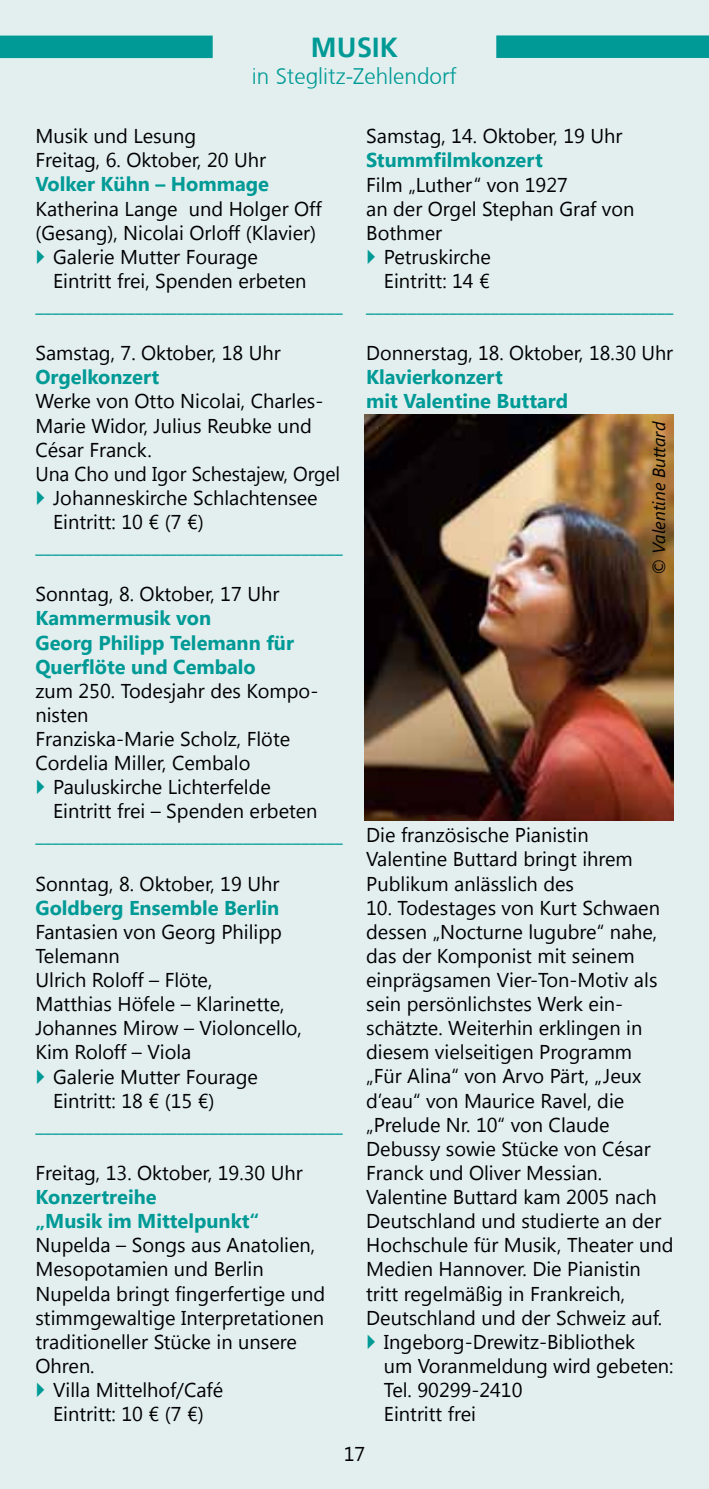
<style>
.page{position:relative;width:709px;height:1489px;background:#fff}
.page>*{position:absolute;margin:0;border:0;box-sizing:border-box;transform-origin:0 0}
.t1{font:700 27.5px "Frutiger Linotype";color:#009a96}
.t2{font:300 22.5px "Frutiger CE";color:#009a96}
.t3{font:20px/24px "Segoe UI";color:#000}
.t4{font:700 20px/24px "Segoe UI";color:#009a96}
.t5{font:20px "Segoe UI";color:#009a96}
.t6{font:italic 17.5px "Segoe UI";color:#000}
</style>
<div class="page">
<div style="left:0;top:0;width:709px;height:1488px;background:#e3efef"></div>
<div style="left:0;top:36px;width:213px;height:22px;background:#009a96"></div>
<div style="left:496px;top:35px;width:213px;height:23px;background:#009a96"></div>
<img style="left:365px;top:415px;width:308px;height:405px">
<h1 class="t1" style="left:311px;top:30px;width:89px">Musik</h1>
<p class="t2" style="left:252px;top:63px;width:206px">in Steglitz-Zehlendorf</p>
<p class="t3" style="left:35px;top:123px;width:232px">Musik und Lesung<br>Freitag, 6. Oktober, 20 Uhr</p>
<p class="t4" style="left:35px;top:171px;width:235px">Volker Kühn – Hommage</p>
<p class="t3" style="left:35px;top:195px;width:288px">Katherina Lange und Holger Off</p>
<p class="t3" style="left:35px;top:220px;width:282px">(Gesang), Nicolai Orloff (Klavier)</p>
<p class="t3" style="left:53px;top:244px;width:206px">Galerie Mutter Fourage</p>
<p class="t3" style="left:53px;top:268px;width:255px">Eintritt frei, Spenden erbeten</p>
<p class="t5" style="left:35px;top:291px;width:309px">_____________________________________</p>
<p class="t3" style="left:35px;top:340px;width:247px">Samstag, 7. Oktober, 18 Uhr</p>
<p class="t4" style="left:35px;top:364px;width:125px">Orgelkonzert</p>
<p class="t3" style="left:35px;top:388px;width:289px">Werke von Otto Nicolai, Charles-</p>
<p class="t3" style="left:35px;top:412px;width:278px">Marie Widor, Julius Reubke und</p>
<p class="t3" style="left:35px;top:436px;width:118px">César Franck.</p>
<p class="t3" style="left:35px;top:460px;width:306px">Una Cho und Igor Schestajew, Orgel</p>
<p class="t3" style="left:53px;top:485px;width:266px">Johanneskirche Schlachtensee</p>
<p class="t3" style="left:53px;top:509px;width:152px">Eintritt: 10 € (7 €)</p>
<p class="t5" style="left:35px;top:532px;width:309px">_____________________________________</p>
<p class="t3" style="left:35px;top:581px;width:245px">Sonntag, 8. Oktober, 17 Uhr</p>
<p class="t4" style="left:35px;top:605px;width:260px">Kammermusik von<br>Georg Philipp Telemann für<br>Querflöte und Cembalo</p>
<p class="t3" style="left:35px;top:677px;width:284px">zum 250. Todesjahr des Kompo-</p>
<p class="t3" style="left:35px;top:701px;width:55px">nisten</p>
<p class="t3" style="left:35px;top:726px;width:256px">Franziska-Marie Scholz, Flöte</p>
<p class="t3" style="left:35px;top:750px;width:216px">Cordelia Miller, Cembalo</p>
<p class="t3" style="left:53px;top:774px;width:219px">Pauluskirche Lichterfelde</p>
<p class="t3" style="left:53px;top:798px;width:266px">Eintritt frei – Spenden erbeten</p>
<p class="t5" style="left:35px;top:821px;width:309px">_____________________________________</p>
<p class="t3" style="left:35px;top:870px;width:245px">Sonntag, 8. Oktober, 19 Uhr</p>
<p class="t4" style="left:35px;top:894px;width:245px">Goldberg Ensemble Berlin</p>
<p class="t3" style="left:35px;top:918px;width:248px">Fantasien von Georg Philipp</p>
<p class="t3" style="left:35px;top:942px;width:86px">Telemann</p>
<p class="t3" style="left:35px;top:967px;width:178px">Ulrich Roloff – Flöte,</p>
<p class="t3" style="left:35px;top:991px;width:251px">Matthias Höfele – Klarinette,</p>
<p class="t3" style="left:35px;top:1015px;width:268px">Johannes Mirow – Violoncello,</p>
<p class="t3" style="left:35px;top:1039px;width:157px">Kim Roloff – Viola</p>
<p class="t3" style="left:53px;top:1063px;width:206px">Galerie Mutter Fourage</p>
<p class="t3" style="left:53px;top:1087px;width:163px">Eintritt: 18 € (15 €)</p>
<p class="t5" style="left:35px;top:1110px;width:309px">_____________________________________</p>
<p class="t3" style="left:35px;top:1159px;width:269px">Freitag, 13. Oktober, 19.30 Uhr</p>
<p class="t4" style="left:35px;top:1183px;width:225px">Konzertreihe<br>„Musik im Mittelpunkt“</p>
<p class="t3" style="left:35px;top:1232px;width:281px">Nupelda – Songs aus Anatolien,</p>
<p class="t3" style="left:35px;top:1256px;width:230px">Mesopotamien und Berlin</p>
<p class="t3" style="left:35px;top:1280px;width:291px">Nupelda bringt fingerfertige und</p>
<p class="t3" style="left:35px;top:1304px;width:290px">stimmgewaltige Interpretationen</p>
<p class="t3" style="left:35px;top:1328px;width:263px">traditioneller Stücke in unsere</p>
<p class="t3" style="left:35px;top:1352px;width:61px">Ohren.</p>
<p class="t3" style="left:53px;top:1376px;width:172px">Villa Mittelhof/Café</p>
<p class="t3" style="left:53px;top:1400px;width:152px">Eintritt: 10 € (7 €)</p>
<p class="t3" style="left:366px;top:123px;width:258px">Samstag, 14. Oktober, 19 Uhr</p>
<p class="t4" style="left:366px;top:147px;width:178px">Stummfilmkonzert</p>
<p class="t3" style="left:366px;top:172px;width:203px">Film „Luther“ von 1927</p>
<p class="t3" style="left:366px;top:196px;width:270px">an der Orgel Stephan Graf von</p>
<p class="t3" style="left:366px;top:220px;width:77px">Bothmer</p>
<p class="t3" style="left:384px;top:244px;width:108px">Petruskirche</p>
<p class="t3" style="left:384px;top:268px;width:108px">Eintritt: 14 €</p>
<p class="t5" style="left:366px;top:291px;width:309px">_____________________________________</p>
<p class="t3" style="left:366px;top:340px;width:308px">Donnerstag, 18. Oktober, 18.30 Uhr</p>
<p class="t4" style="left:366px;top:364px;width:203px">Klavierkonzert<br>mit Valentine Buttard</p>
<p class="t6" style="left:646px;top:574px;width:154px;rotate:-90deg">© Valentine Buttard</p>
<p class="t3" style="left:366px;top:822px;width:268px">Die französische Pianistin<br>Valentine Buttard bringt ihrem<br>Publikum anlässlich des</p>
<p class="t3" style="left:366px;top:894px;width:295px">10. Todestages von Kurt Schwaen</p>
<p class="t3" style="left:366px;top:918px;width:292px">dessen „Nocturne lugubre“ nahe,</p>
<p class="t3" style="left:366px;top:942px;width:270px">das der Komponist mit seinem</p>
<p class="t3" style="left:366px;top:967px;width:293px">einprägsamen Vier-Ton-Motiv als</p>
<p class="t3" style="left:366px;top:991px;width:258px">sein persönlichstes Werk ein-</p>
<p class="t3" style="left:366px;top:1015px;width:278px">schätzte. Weiterhin erklingen in</p>
<p class="t3" style="left:366px;top:1039px;width:267px">diesem vielseitigen Programm</p>
<p class="t3" style="left:366px;top:1063px;width:277px">„Für Alina“ von Arvo Pärt, „Jeux</p>
<p class="t3" style="left:366px;top:1087px;width:259px">d’eau“ von Maurice Ravel, die</p>
<p class="t3" style="left:366px;top:1111px;width:245px">„Prelude Nr. 10“ von Claude</p>
<p class="t3" style="left:366px;top:1135px;width:286px">Debussy sowie Stücke von César</p>
<p class="t3" style="left:366px;top:1159px;width:237px">Franck und Oliver Messian.</p>
<p class="t3" style="left:366px;top:1183px;width:292px">Valentine Buttard kam 2005 nach</p>
<p class="t3" style="left:366px;top:1208px;width:297px">Deutschland und studierte an der</p>
<p class="t3" style="left:366px;top:1232px;width:309px">Hochschule für Musik, Theater und</p>
<p class="t3" style="left:366px;top:1256px;width:276px">Medien Hannover. Die Pianistin</p>
<p class="t3" style="left:366px;top:1280px;width:260px">tritt regelmäßig in Frankreich,</p>
<p class="t3" style="left:366px;top:1304px;width:297px">Deutschland und der Schweiz auf.</p>
<p class="t3" style="left:384px;top:1328px;width:253px">Ingeborg-Drewitz-Bibliothek</p>
<p class="t3" style="left:384px;top:1352px;width:291px">um Voranmeldung wird gebeten:</p>
<p class="t3" style="left:384px;top:1376px;width:140px">Tel. 90299-2410</p>
<p class="t3" style="left:384px;top:1400px;width:94px">Eintritt frei</p>
<p class="t3" style="left:344px;top:1440px;width:23px">17</p>
</div>
